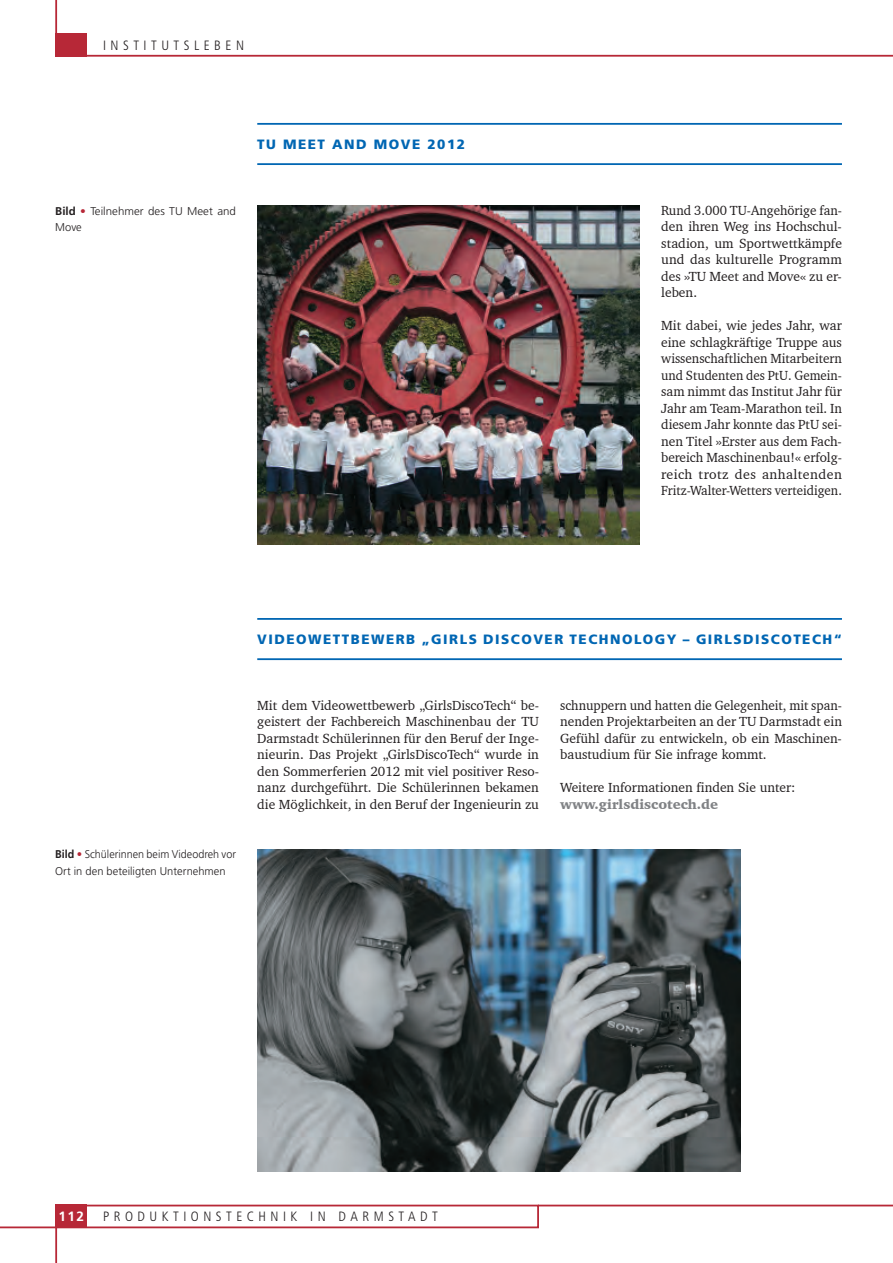
<style>
.page{position:relative;width:893px;height:1263px;background:#fff}
.page>*{position:absolute;margin:0;border:0;box-sizing:border-box;transform-origin:0 0}
.t1{font:13.5px/16.5px "Charter IT Cby BT";color:#231f20;text-align:justify}
.t2{font:900 13.5px "Frutiger";letter-spacing:.11em;color:#0166b3}
.t3{font:300 condensed 13.5px "Frutiger";letter-spacing:.335em;color:#231f20}
.t4{font:700 13.5px "Frutiger";color:#fff}
.t5{font:300 11.25px/16.5px "Frutiger";color:#231f20;scale:.96 1}
.t6{font:300 11.25px/16.5px "Frutiger";color:#231f20}
.s1{font-weight:700}
.s2{font-weight:700;color:#b72837}
.s3{font-weight:900;color:#808285}
</style>
<div class="page">
<div style="left:55px;top:1205px;width:484px;height:23px;background:#fff;border:2px solid #b72837"></div>
<div style="left:55px;top:1205px;width:32px;height:23px;background:#b72837"></div>
<hr style="left:538px;top:1205px;width:355px;height:1px;background:#b72837">
<hr style="left:55px;top:1205px;width:2px;height:58px;background:#b72837">
<hr style="left:0;top:1226px;width:57px;height:2px;background:#b72837">
<hr style="left:257px;top:123px;width:585px;height:2px;background:#0166b3">
<hr style="left:257px;top:163px;width:585px;height:2px;background:#0166b3">
<hr style="left:257px;top:618px;width:585px;height:2px;background:#0166b3">
<hr style="left:257px;top:658px;width:585px;height:2px;background:#0166b3">
<img style="left:257px;top:205px;width:383px;height:340px">
<img style="left:257px;top:849px;width:484px;height:323px">
<hr style="left:55px;top:0;width:2px;height:56px;background:#b72837">
<hr style="left:55px;top:55px;width:838px;height:2px;background:#b72837">
<div style="left:55px;top:33px;width:32px;height:24px;background:#b72837"></div>
<p class="t3" style="left:103px;top:37px;width:142px">INSTI TUTSLEBEN</p>
<p class="t2" style="left:257px;top:136px;width:10px">TU</p>
<p class="t2" style="left:283px;top:136px;width:183px">MEET AND MOVE 2012</p>
<p class="t6" style="left:55px;top:202px;width:182px"><span class="s1">Bild</span> <span class="s2">•</span> Teilnehmer des TU Meet and<br>Move</p>
<p class="t1" style="left:661px;top:201px;width:182px">Rund 3.000 TU-Angehörige fan&shy;den ihren Weg ins Hochschul&shy;stadion, um Sportwettkämpfe und das kulturelle Programm des »TU Meet and Move« zu er&shy;leben.</p>
<p class="t1" style="left:661px;top:317px;width:182px">Mit dabei, wie jedes Jahr, war eine schlagkräftige Truppe aus wissenschaftlichen Mitarbeitern und Studenten des PtU. Gemein&shy;sam nimmt das Institut Jahr für Jahr am Team-Marathon teil. In diesem Jahr konnte das PtU sei&shy;nen Titel »Erster aus dem Fach&shy;bereich Maschinenbau!« erfolg&shy;reich trotz des anhaltenden Fritz-Walter-Wetters verteidigen.</p>
<p class="t2" style="left:257px;top:631px;width:586px">VIDEOWETTBEWERB „GIRLS DISCOVER TECHNOLOGY – GIRLSDISCOTECH“</p>
<p class="t5" style="left:55px;top:846px;width:190px"><span class="s1">Bild</span> <span class="s2">•</span> Schülerinnen beim Videodreh vor<br>Ort in den beteiligten Unternehmen</p>
<p class="t1" style="left:257px;top:696px;width:283px">Mit dem Videowettbewerb „GirlsDiscoTech“ be&shy;geistert der Fachbereich Maschinenbau der TU Darmstadt Schülerinnen für den Beruf der Inge&shy;nieurin. Das Projekt „GirlsDiscoTech“ wurde in den Sommerferien 2012 mit viel positiver Reso&shy;nanz durchgeführt. Die Schülerinnen bekamen die Möglichkeit, in den Beruf der Ingenieurin zu</p>
<p class="t1" style="left:560px;top:696px;width:283px">schnuppern und hatten die Gelegenheit, mit span&shy;nenden Projektarbeiten an der TU Darmstadt ein Gefühl dafür zu entwickeln, ob ein Maschinen&shy;baustudium für Sie infrage kommt.</p>
<p class="t1" style="left:560px;top:779px;width:237px">Weitere Informationen finden Sie unter: <span class="s3">www.girlsdiscotech.de</span></p>
<p class="t4" style="left:58px;top:1208px;width:27px">112</p>
<p class="t3" style="left:103px;top:1209px;width:336px">PRODUKTIONSTECHNIK IN D ARMSTADT</p>
</div>
